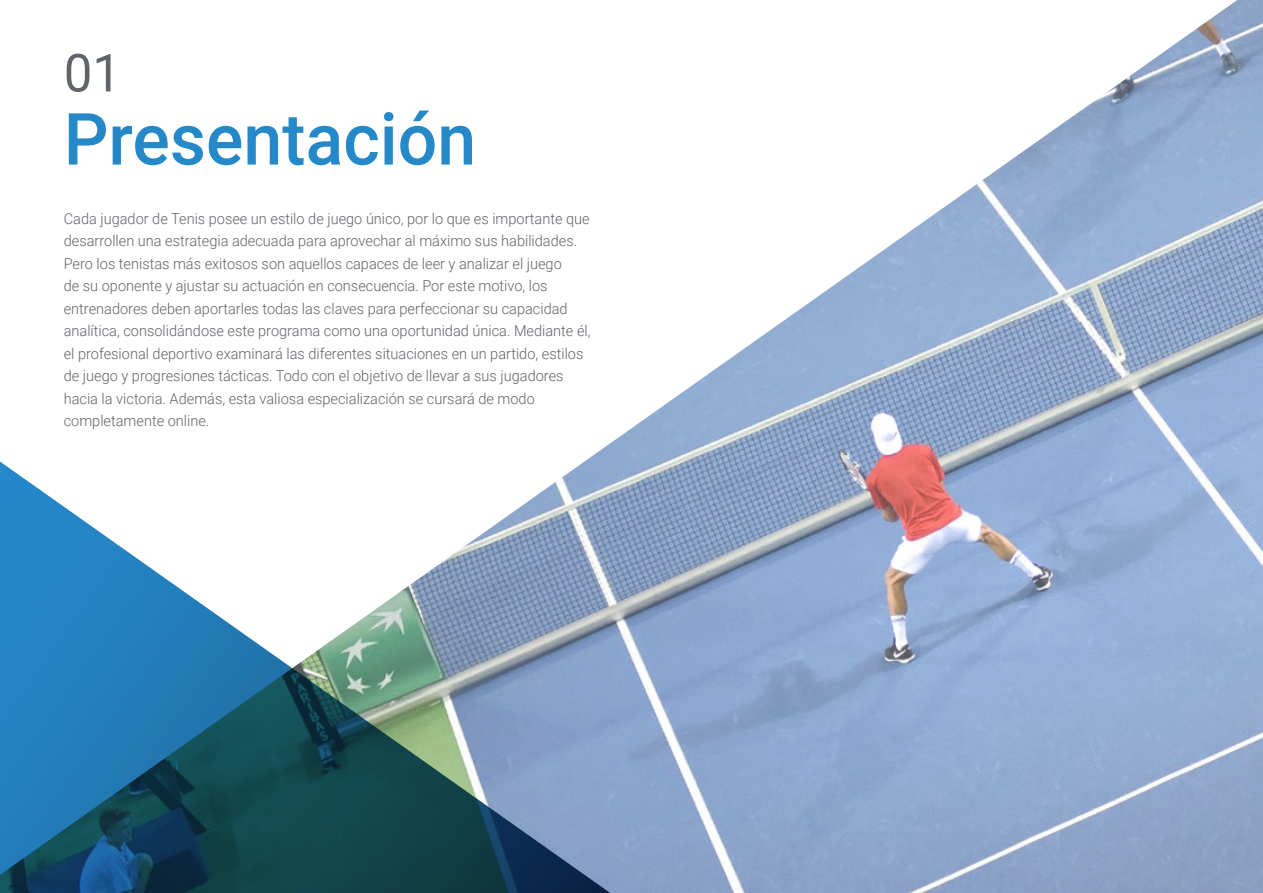
<style>
.page{position:relative;width:1263px;height:893px;background:#fff}
.page>*{position:absolute;margin:0;border:0;box-sizing:border-box;transform-origin:0 0}
.t1{font:500 72px "Roboto";color:#2488c9}
.t2{font:52.5px "Roboto";color:#61646a}
.t3{font:300 15px/22.5px "Roboto";color:#61646a}
</style>
<div class="page">
<img style="left:607px;top:0;width:656px;height:893px">
<svg style="left:0;top:446px;width:640px;height:447px"></svg>
<h2 class="t2" style="left:64px;top:36px;width:59px">01</h2>
<h1 class="t1" style="left:64px;top:89px;width:414px">Presentación</h1>
<p class="t3" style="left:64px;top:207px;width:528px">Cada jugador de Tenis posee un estilo de juego único, por lo que es importante que desarrollen una estrategia adecuada para aprovechar al máximo sus habilidades.<br>Pero los tenistas más exitosos son aquellos capaces de leer y analizar el juego<br>de su oponente y ajustar su actuación en consecuencia. Por este motivo, los entrenadores deben aportarles todas las claves para perfeccionar su capacidad analítica, consolidándose este programa como una oportunidad única. Mediante él, el profesional deportivo examinará las diferentes situaciones en un partido, estilos de juego y progresiones tácticas. Todo con el objetivo de llevar a sus jugadores hacia la victoria. Además, esta valiosa especialización se cursará de modo completamente online.</p>
</div>
